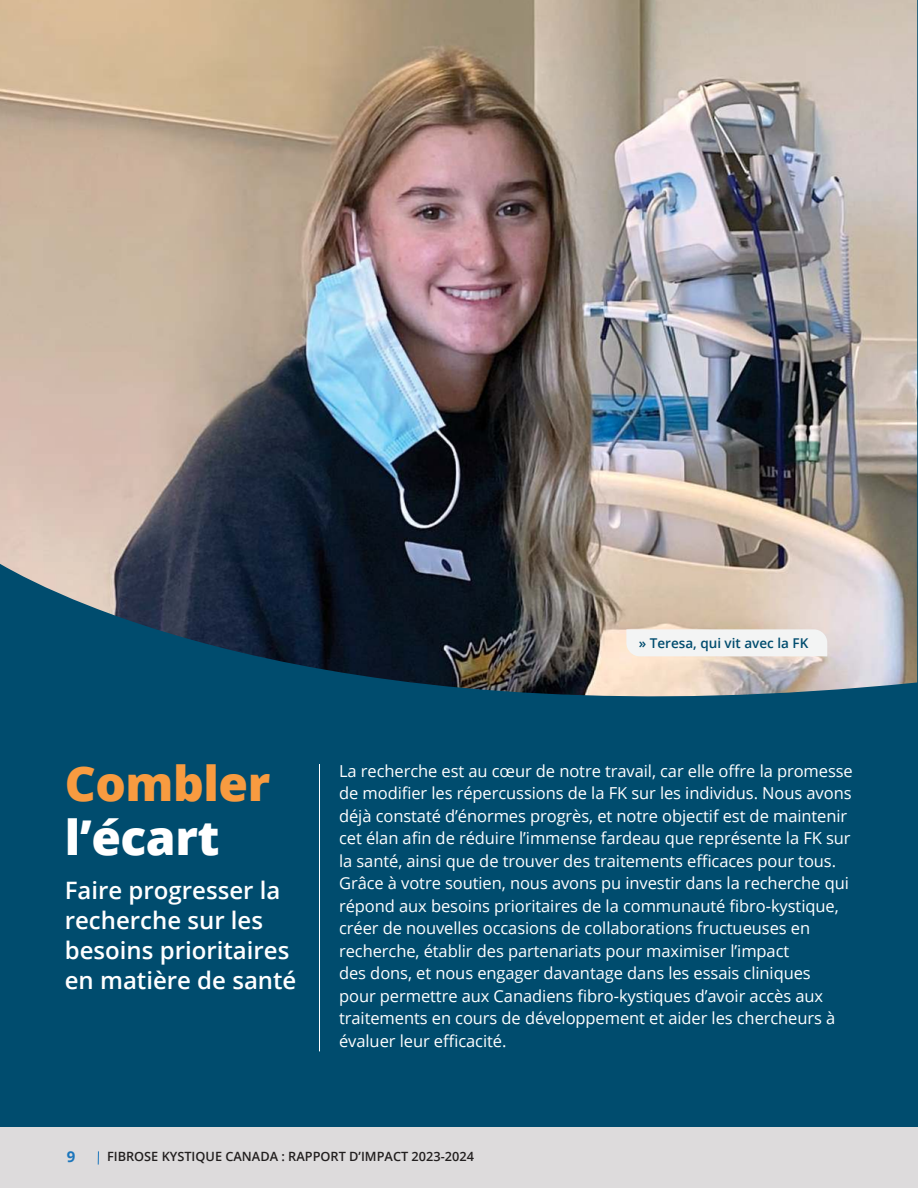
<style>
.page{position:relative;width:918px;height:1188px;background:#fff}
.page>*{position:absolute;margin:0;border:0;box-sizing:border-box;transform-origin:0 0}
.t1{font:800 48px "Open Sans";letter-spacing:-.01em;color:#f89b40}
.t2{font:800 48px "Open Sans";letter-spacing:-.01em;color:#fff}
.t3{font:600 24px/30px "Open Sans";color:#fff}
.t4{font:16.5px/22.5px "Open Sans";letter-spacing:-.005em;color:#fff}
.t5{font:700 15px "Open Sans";color:#1c76bc}
.t6{font:600 13.5px "Open Sans";color:#004c6e}
.t7{font:600 12.75px "Open Sans";color:#221f1f}
</style>
<div class="page">
<div style="left:0;top:0;width:918px;height:1179px;background:#004c6e"></div>
<img style="left:0;top:0;width:917px;height:697px">
<div style="left:626px;top:629px;width:201px;height:27px;background:#f3f4f4"></div>
<div style="left:0;top:1128px;width:918px;height:60px;background:#dddbdc"></div>
<svg style="left:98px;top:1151px;width:1px;height:14px"></svg>
<hr style="left:319px;top:764px;width:1px;height:287px;background:#fff">
<p class="t6" style="left:639px;top:637px;width:171px">» Teresa, qui vit avec la FK</p>
<h1 class="t1" style="left:65px;top:764px;width:207px">Combler</h1>
<h1 class="t2" style="left:65px;top:818px;width:156px">l’écart</h1>
<h2 class="t3" style="left:65px;top:877px;width:233px">Faire progresser la recherche sur les besoins prioritaires en matière de santé</h2>
<p class="t4" style="left:339px;top:759px;width:515px">La recherche est au cœur de notre travail, car elle offre la promesse de modifier les répercussions de la FK sur les individus. Nous avons déjà constaté d’énormes progrès, et notre objectif est de maintenir cet élan afin de réduire l’immense fardeau que représente la FK sur la santé, ainsi que de trouver des traitements efficaces pour tous.<br>Grâce à votre soutien, nous avons pu investir dans la recherche qui répond aux besoins prioritaires de la communauté fibro-kystique, créer de nouvelles occasions de collaborations fructueuses en recherche, établir des partenariats pour maximiser l’impact<br>des dons, et nous engager davantage dans les essais cliniques<br>pour permettre aux Canadiens fibro-kystiques d’avoir accès aux traitements en cours de développement et aider les chercheurs à évaluer leur efficacité.</p>
<p class="t5" style="left:67px;top:1151px;width:10px">9</p>
<p class="t7" style="left:107px;top:1152px;width:368px">FIBROSE KYSTIQUE CANADA : RAPPORT D’IMPACT 2023-2024</p>
</div>
